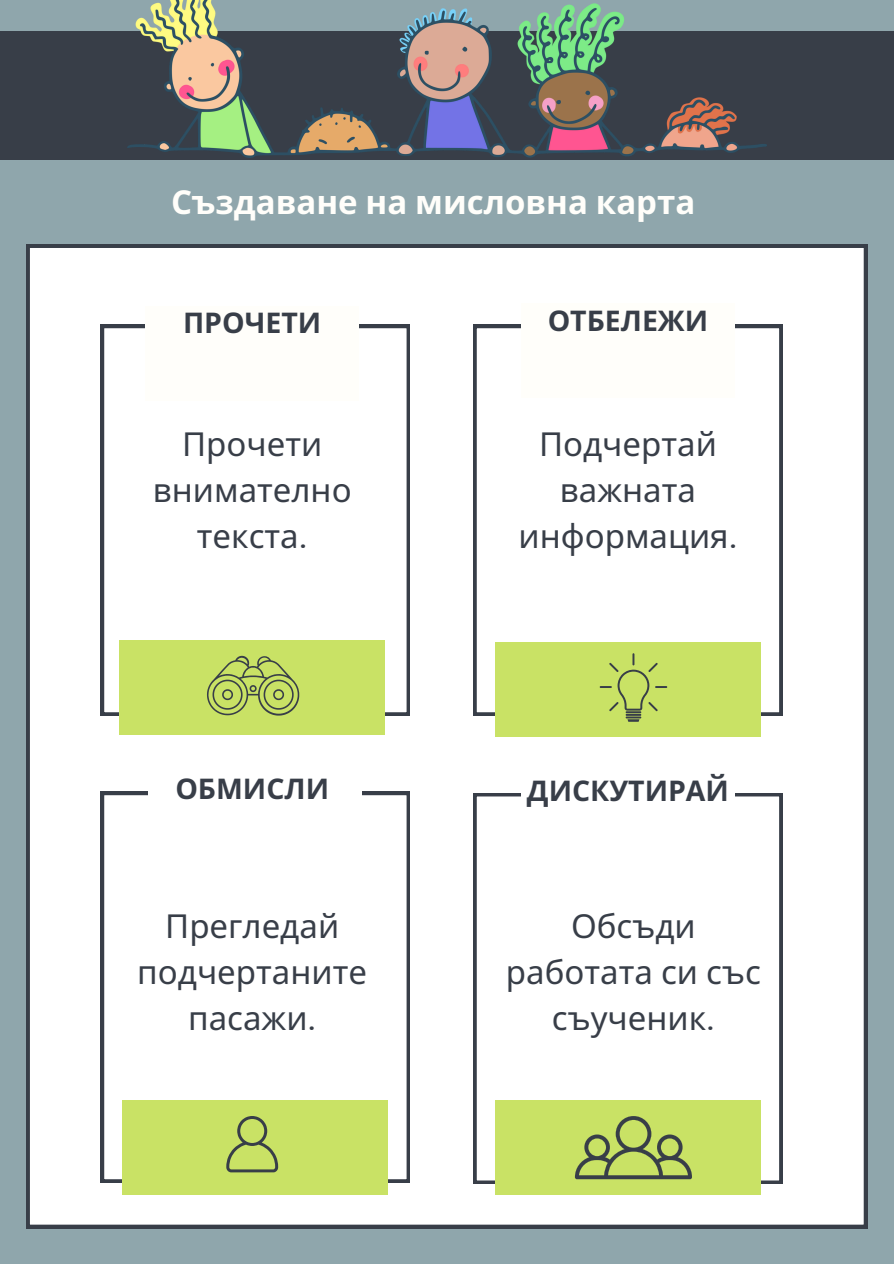
<style>
.page{position:relative;width:894px;height:1264px;background:#fff}
.page>*{position:absolute;margin:0;border:0;box-sizing:border-box;transform-origin:0 0}
.t1{font:33px/46.2px "Noto Sans";color:#383e48;text-align:center}
.t2{font:700 33px "Noto Sans";color:#fffefa}
.t3{font:700 28.5px "Noto Sans";color:#383e48}
.s1{font-family:"Canva Sans"}
</style>
<div class="page">
<div style="left:0;top:0;width:893px;height:1263px;background:#8fa6ac"></div>
<div style="left:27px;top:244px;width:839px;height:983px;background:#fff"></div>
<div style="left:0;top:32px;width:893px;height:128px;background:#383e48"></div>
<div style="left:101px;top:325px;width:309px;height:390px;background:#fff"></div>
<div style="left:473px;top:325px;width:309px;height:390px;background:#fff"></div>
<div style="left:145px;top:306px;width:214px;height:95px;background:#fffefa"></div>
<div style="left:101px;top:791px;width:309px;height:391px;background:#fff"></div>
<div style="left:473px;top:793px;width:309px;height:390px;background:#fff"></div>
<div style="left:119px;top:640px;width:265px;height:94px;background:#c9e265"></div>
<svg style="left:207px;top:655px;width:92px;height:60px"></svg>
<div style="left:495px;top:1100px;width:265px;height:94px;background:#c9e265"></div>
<div style="left:123px;top:1100px;width:265px;height:94px;background:#c9e265"></div>
<div style="left:495px;top:641px;width:265px;height:95px;background:#c9e265"></div>
<svg style="left:599px;top:653px;width:68px;height:68px"></svg>
<svg style="left:226px;top:1116px;width:52px;height:56px"></svg>
<svg style="left:574px;top:1116px;width:117px;height:62px"></svg>
<div style="left:521px;top:303px;width:213px;height:95px;background:#fffefa"></div>
<div style="left:148px;top:750px;width:214px;height:94px;background:#fff"></div>
<div style="left:521px;top:772px;width:213px;height:94px;background:#fff"></div>
<img style="left:128px;top:0;width:638px;height:158px">
<h2 class="t2" style="left:171px;top:179px;width:525px">Създаване на мисловна карта</h2>
<p class="t3" style="left:183px;top:302px;width:140px">ПРОЧЕТИ</p>
<h1 class="t3" style="left:547px;top:300px;width:162px">ОТБЕЛЕЖИ</h1>
<p class="t1" style="left:153px;top:420px;width:200px">Прочети внимателно текста<span class="s1">.</span></p>
<h2 class="t1" style="left:518px;top:420px;width:220px">Подчертай важната информация<span class="s1">.</span></h2>
<p class="t3" style="left:175px;top:769px;width:155px">ОБМИСЛИ</p>
<h2 class="t3" style="left:527px;top:771px;width:203px">ДИСКУТИРАЙ</h2>
<p class="t1" style="left:137px;top:902px;width:231px">Прегледай подчертаните пасажи<span class="s1">.</span></p>
<p class="t1" style="left:506px;top:902px;width:256px">Обсъди работата си със съученик<span class="s1">.</span></p>
</div>
